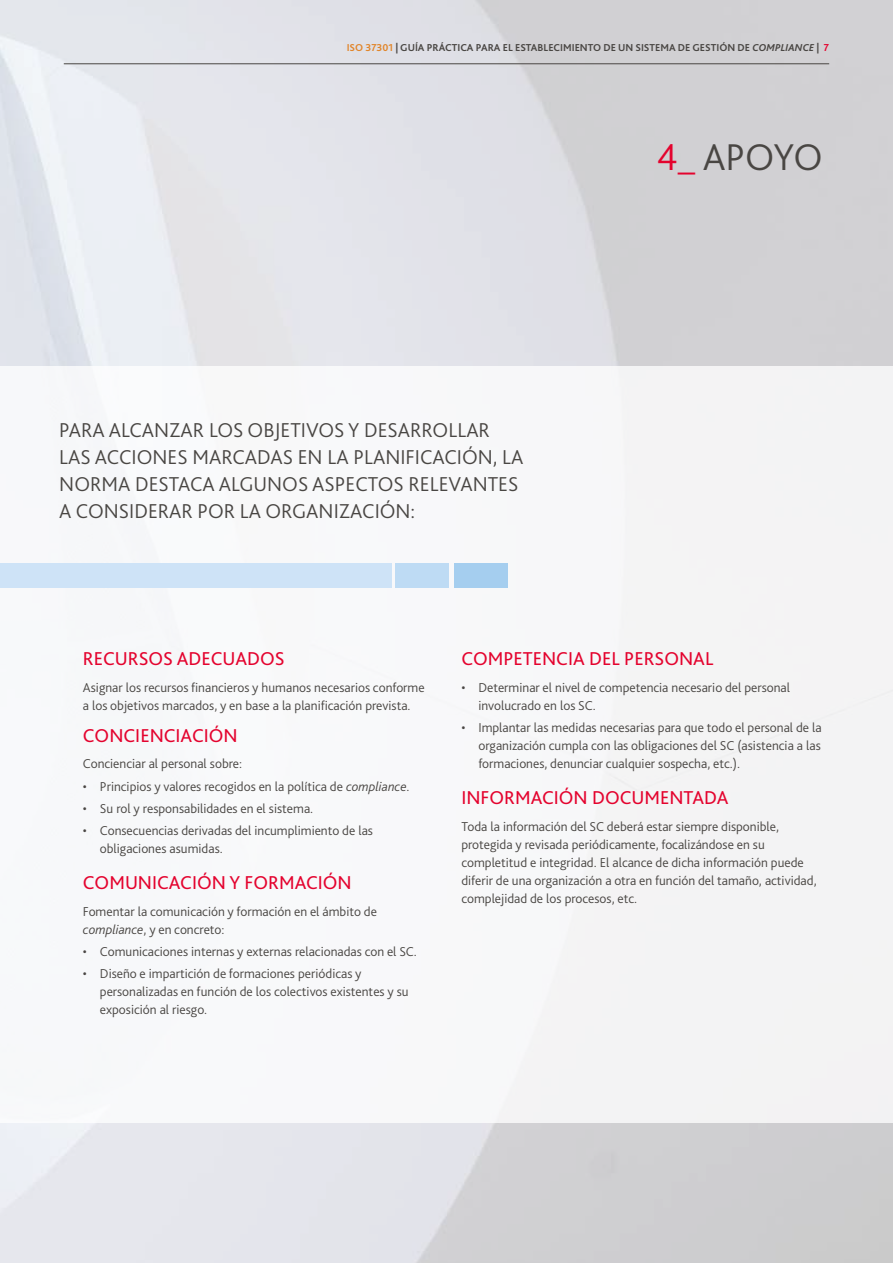
<style>
.page{position:relative;width:893px;height:1263px;background:#fff}
.page>*{position:absolute;margin:0;border:0;box-sizing:border-box;transform-origin:0 0}
.t1{font:300 39px "Bliss Pro";letter-spacing:-.01em;color:#494643}
.t2{font:300 21px/27px "Bliss Pro";color:#494643}
.t3{font:19.5px "Bliss Pro";color:#e4032e}
.t4{font:300 13.5px/18px "Bliss Pro";color:#494643}
.t5{font:700 10.5px "Bliss Pro";color:#494643}
.s1{color:#e1852a}
.s2{font-style:italic}
.s3{color:#e4032e}
</style>
<div class="page">
<div style="left:0;top:366px;width:893px;height:756px;background:#f7f8f9"></div>
<div style="left:0;top:563px;width:391px;height:24px;background:#cee3f7"></div>
<div style="left:395px;top:563px;width:54px;height:24px;background:#bedbf4"></div>
<div style="left:454px;top:563px;width:53px;height:24px;background:#a5ceef"></div>
<hr style="left:64px;top:63px;width:765px;height:1px;background:#494643">
<p class="t5" style="left:347px;top:40px;width:484px"><span class="s1">ISO 37301</span> | GUÍA PRÁCTICA PARA EL ESTABLECIMIENTO DE UN SISTEMA DE GESTIÓN DE <span class="s2">COMPLIANCE</span> | <span class="s3">7</span></p>
<h2 class="t2" style="left:59px;top:416px;width:466px">PARA ALCANZAR LOS OBJETIVOS Y DESARROLLAR LAS ACCIONES MARCADAS EN LA PLANIFICACIÓN, LA NORMA DESTACA ALGUNOS ASPECTOS RELEVANTES A CONSIDERAR POR LA ORGANIZACIÓN:</h2>
<h1 class="t1" style="left:656px;top:133px;width:168px"><span class="s3">4_</span> APOYO</h1>
<h3 class="t3" style="left:83px;top:647px;width:203px">RECURSOS ADECUADOS</h3>
<p class="t4" style="left:83px;top:678px;width:343px">Asignar los recursos financieros y humanos necesarios conforme a los objetivos marcados, y en base a la planificación prevista.</p>
<h3 class="t3" style="left:83px;top:723px;width:156px">CONCIENCIACIÓN</h3>
<p class="t4" style="left:83px;top:754px;width:161px">Concienciar al personal sobre:</p>
<p class="t4" style="left:83px;top:777px;width:328px">• Principios y valores recogidos en la política de <span class="s2">compliance</span>.</p>
<p class="t4" style="left:83px;top:799px;width:232px">• Su rol y responsabilidades en el sistema.</p>
<p class="t4" style="left:100px;top:821px;width:275px;text-indent:-17px">• Consecuencias derivadas del incumplimiento de las obligaciones asumidas.</p>
<h3 class="t3" style="left:83px;top:871px;width:270px">COMUNICACIÓN Y FORMACIÓN</h3>
<p class="t4" style="left:83px;top:902px;width:296px">Fomentar la comunicación y formación en el ámbito de <span class="s2">compliance</span>, y en concreto:</p>
<p class="t4" style="left:83px;top:942px;width:336px">• Comunicaciones internas y externas relacionadas con el SC.</p>
<p class="t4" style="left:100px;top:964px;width:310px;text-indent:-17px">• Diseño e impartición de formaciones periódicas y personalizadas en función de los colectivos existentes y su exposición al riesgo.</p>
<h3 class="t3" style="left:461px;top:647px;width:254px">COMPETENCIA DEL PERSONAL</h3>
<p class="t4" style="left:478px;top:678px;width:313px;text-indent:-17px">• Determinar el nivel de competencia necesario del personal involucrado en los SC.</p>
<p class="t4" style="left:478px;top:718px;width:345px;text-align:justify;text-indent:-17px">• Implantar las medidas necesarias para que todo el personal de la organización cumpla con las obligaciones del SC (asistencia a las formaciones, denunciar cualquier sospecha, etc.).</p>
<h3 class="t3" style="left:461px;top:786px;width:269px">INFORMACIÓN DOCUMENTADA</h3>
<p class="t4" style="left:461px;top:817px;width:357px">Toda la información del SC deberá estar siempre disponible, protegida y revisada periódicamente, focalizándose en su completitud e integridad. El alcance de dicha información puede diferir de una organización a otra en función del tamaño, actividad, complejidad de los procesos, etc.</p>
</div>
